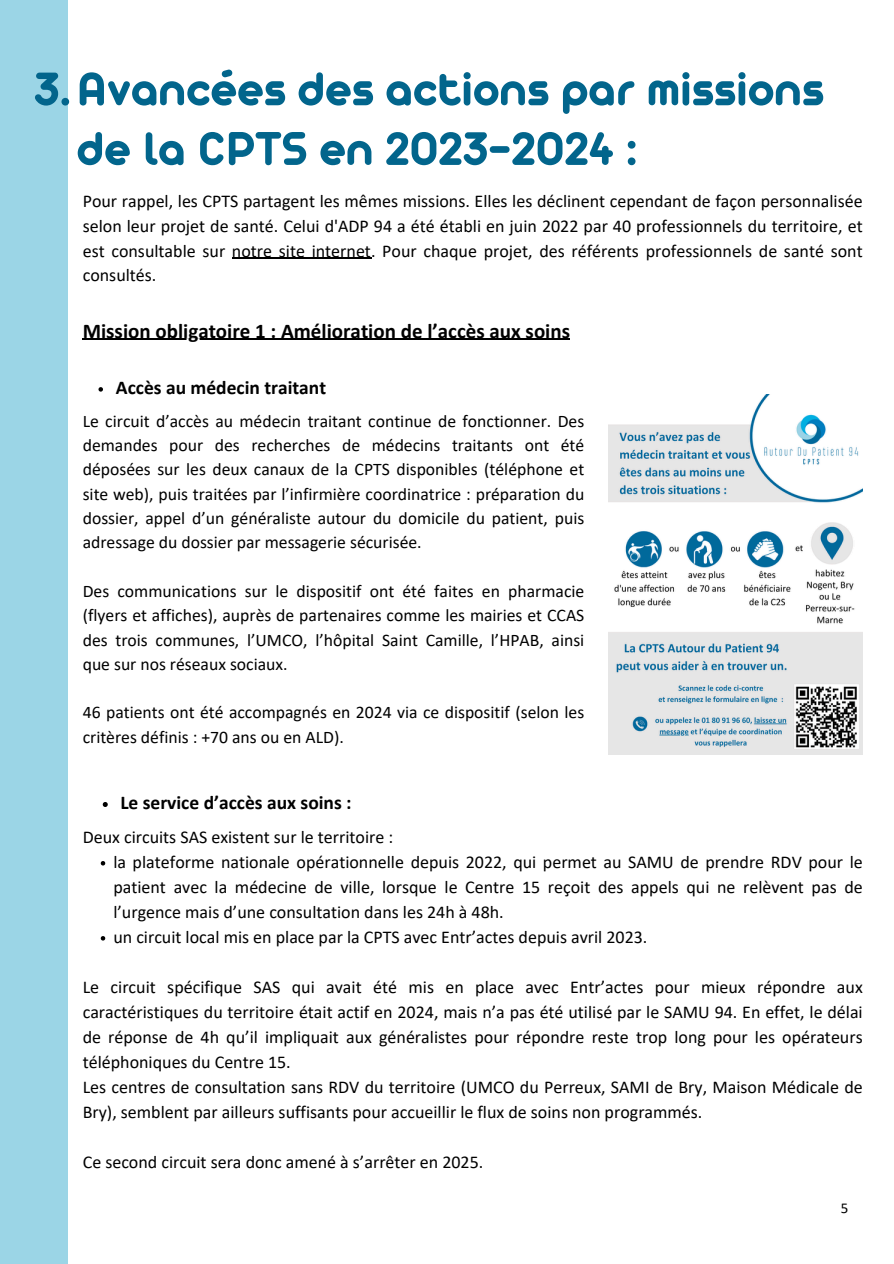
<style>
.page{position:relative;width:894px;height:1264px;background:#fff}
.page>*{position:absolute;margin:0;border:0;box-sizing:border-box;transform-origin:0 0}
.t1{font:700 51px/59.7px "Arista Pro";color:#02658c}
.t2{font:700 21px "Calibri";color:#000}
.t3{font:700 19.5px "Calibri";color:#000}
.t4{font:18px/25px "Calibri";color:#000;text-align:justify}
.t5{font:17.7px/24.3px "Calibri";color:#000;text-align:justify}
.t6{font:15px "Calibri";color:#000}
</style>
<div class="page">
<div style="left:0;top:0;width:68px;height:1263px;background:#9bd5e6"></div>
<img style="left:608px;top:395px;width:254px;height:360px">
<hr style="left:232px;top:258px;width:139px;height:1px;background:#000">
<hr style="left:83px;top:339px;width:487px;height:1px;background:#000">
<svg style="left:98px;top:387px;width:5px;height:4px"></svg>
<svg style="left:103px;top:802px;width:5px;height:5px"></svg>
<svg style="left:101px;top:861px;width:4px;height:4px"></svg>
<svg style="left:101px;top:936px;width:4px;height:4px"></svg>
<p class="t1" style="left:77px;top:63px;width:748px;text-indent:-43px">3.Avancées des actions par missions de la CPTS en 2023-2024 :</p>
<h2 class="t4" style="left:83px;top:190px;width:781px">Pour rappel, les CPTS partagent les mêmes missions. Elles les déclinent cependant de façon personnalisée selon leur projet de santé. Celui d'ADP 94 a été établi en juin 2022 par 40 professionnels du territoire, et est consultable sur notre site internet. Pour chaque projet, des référents professionnels de santé sont consultés.</h2>
<p class="t2" style="left:83px;top:322px;width:488px">Mission obligatoire 1 : Amélioration de l’accès aux soins</p>
<p class="t3" style="left:116px;top:379px;width:212px">Accès au médecin traitant</p>
<p class="t5" style="left:83px;top:410px;width:503px">Le circuit d’accès au médecin traitant continue de fonctionner. Des demandes pour des recherches de médecins traitants ont été déposées sur les deux canaux de la CPTS disponibles (téléphone et site web), puis traitées par l’infirmière coordinatrice : préparation du dossier, appel d’un généraliste autour du domicile du patient, puis adressage du dossier par messagerie sécurisée.</p>
<p class="t5" style="left:83px;top:580px;width:503px">Des communications sur le dispositif ont été faites en pharmacie (flyers et affiches), auprès de partenaires comme les mairies et CCAS des trois communes, l’UMCO, l’hôpital Saint Camille, l’HPAB, ainsi que sur nos réseaux sociaux.</p>
<p class="t5" style="left:83px;top:702px;width:503px">46 patients ont été accompagnés en 2024 via ce dispositif (selon les critères définis : +70 ans ou en ALD).</p>
<p class="t3" style="left:120px;top:794px;width:233px">Le service d’accès aux soins :</p>
<p class="t4" style="left:83px;top:826px;width:312px">Deux circuits SAS existent sur le territoire :</p>
<p class="t4" style="left:113px;top:851px;width:750px">la plateforme nationale opérationnelle depuis 2022, qui permet au SAMU de prendre RDV pour le patient avec la médecine de ville, lorsque le Centre 15 reçoit des appels qui ne relèvent pas de l’urgence mais d’une consultation dans les 24h à 48h.</p>
<p class="t4" style="left:113px;top:926px;width:535px">un circuit local mis en place par la CPTS avec Entr’actes depuis avril 2023.</p>
<p class="t4" style="left:83px;top:976px;width:781px">Le circuit spécifique SAS qui avait été mis en place avec Entr’actes pour mieux répondre aux caractéristiques du territoire était actif en 2024, mais n’a pas été utilisé par le SAMU 94. En effet, le délai de réponse de 4h qu’il impliquait aux généralistes pour répondre reste trop long pour les opérateurs téléphoniques du Centre 15.</p>
<p class="t4" style="left:83px;top:1076px;width:781px">Les centres de consultation sans RDV du territoire (UMCO du Perreux, SAMI de Bry, Maison Médicale de<br>Bry), semblent par ailleurs suffisants pour accueillir le flux de soins non programmés.</p>
<p class="t4" style="left:83px;top:1151px;width:402px">Ce second circuit sera donc amené à s’arrêter en 2025.</p>
<p class="t6" style="left:840px;top:1201px;width:9px">5</p>
</div>
